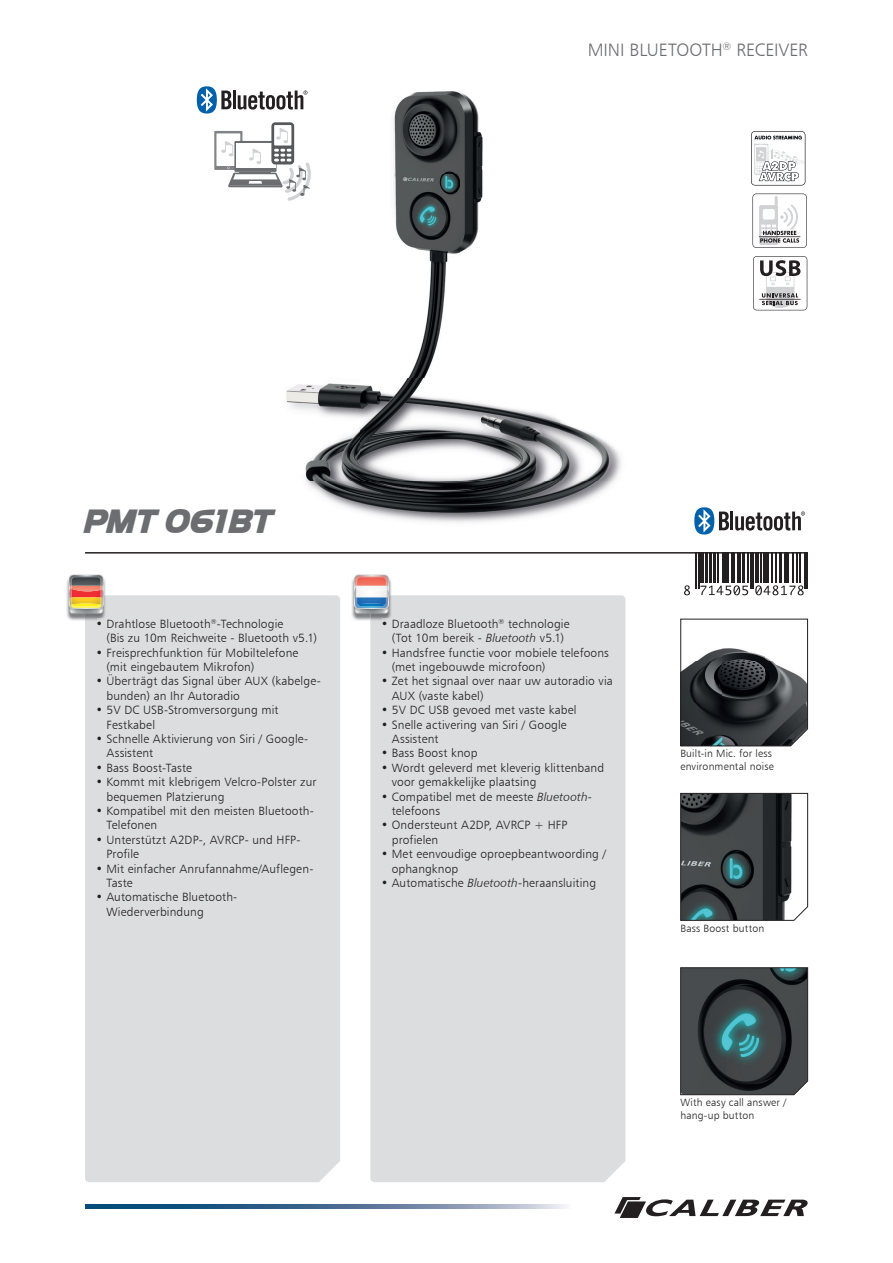
<style>
.page{position:relative;width:893px;height:1263px;background:#fff}
.page>*{position:absolute;margin:0;border:0;box-sizing:border-box;transform-origin:0 0}
.t1{font:italic 700 30px "Newtown";letter-spacing:.045em;color:#6c6d70}
.t2{font:18px "Humanist 777 BT Light B";letter-spacing:-.005em;color:#6c6d70}
.t3{font:12px/14.4px "Humanist 777 BT Light B";letter-spacing:.01em;color:#231f20}
.t4{font:10.5px/12.6px "Humanist 777 BT Light B";letter-spacing:.015em;color:#231f20}
.s1{font-family:"Humanist 777 BT Light Italic B"}
</style>
<div class="page">
<svg style="left:614px;top:1197px;width:194px;height:21px"></svg>
<svg style="left:85px;top:1204px;width:481px;height:4px;background:#53789c"></svg>
<hr style="left:85px;top:552px;width:723px;height:2px;background:#231f20">
<div style="left:85px;top:595px;width:255px;height:587px;background:#dcdddf"></div>
<div style="left:370px;top:595px;width:255px;height:587px;background:#dcdddf"></div>
<hr style="left:696px;top:552px;width:1px;height:37px;background:#231f20">
<hr style="left:698px;top:552px;width:1px;height:37px;background:#231f20">
<hr style="left:701px;top:552px;width:3px;height:31px;background:#231f20">
<hr style="left:705px;top:552px;width:3px;height:31px;background:#231f20">
<hr style="left:709px;top:552px;width:2px;height:31px;background:#231f20">
<hr style="left:714px;top:552px;width:2px;height:31px;background:#231f20">
<hr style="left:717px;top:552px;width:1px;height:31px;background:#231f20">
<hr style="left:722px;top:552px;width:2px;height:31px;background:#231f20">
<hr style="left:725px;top:552px;width:4px;height:31px;background:#231f20">
<hr style="left:731px;top:552px;width:1px;height:31px;background:#231f20">
<hr style="left:734px;top:552px;width:1px;height:31px;background:#231f20">
<hr style="left:737px;top:552px;width:4px;height:31px;background:#231f20">
<hr style="left:742px;top:552px;width:2px;height:31px;background:#231f20">
<hr style="left:748px;top:552px;width:1px;height:31px;background:#231f20">
<hr style="left:750px;top:552px;width:1px;height:37px;background:#231f20">
<hr style="left:752px;top:552px;width:2px;height:37px;background:#231f20">
<hr style="left:755px;top:552px;width:3px;height:31px;background:#231f20">
<hr style="left:761px;top:552px;width:1px;height:31px;background:#231f20">
<hr style="left:763px;top:552px;width:1px;height:31px;background:#231f20">
<hr style="left:765px;top:552px;width:4px;height:31px;background:#231f20">
<hr style="left:771px;top:552px;width:1px;height:31px;background:#231f20">
<hr style="left:775px;top:552px;width:1px;height:31px;background:#231f20">
<hr style="left:780px;top:552px;width:2px;height:31px;background:#231f20">
<hr style="left:784px;top:552px;width:3px;height:31px;background:#231f20">
<hr style="left:788px;top:552px;width:1px;height:31px;background:#231f20">
<hr style="left:793px;top:552px;width:1px;height:31px;background:#231f20">
<hr style="left:796px;top:552px;width:1px;height:31px;background:#231f20">
<hr style="left:800px;top:552px;width:1px;height:31px;background:#231f20">
<hr style="left:804px;top:552px;width:2px;height:37px;background:#231f20">
<hr style="left:807px;top:552px;width:1px;height:37px;background:#231f20">
<svg style="left:684px;top:585px;width:6px;height:10px"></svg>
<svg style="left:700px;top:585px;width:48px;height:10px"></svg>
<svg style="left:755px;top:585px;width:49px;height:10px"></svg>
<img style="left:66px;top:578px;width:40px;height:43px">
<img style="left:85px;top:595px;width:21px;height:26px">
<svg style="left:97px;top:619px;width:9px;height:2px"></svg>
<div style="left:69px;top:579px;width:34px;height:35px;background:#c9cbcc;border-radius:4px"></div>
<img style="left:69px;top:612px;width:32px;height:1px">
<svg style="left:69px;top:574px;width:35px;height:38px"></svg>
<img style="left:351px;top:578px;width:41px;height:43px">
<img style="left:370px;top:595px;width:22px;height:26px">
<svg style="left:383px;top:619px;width:9px;height:2px"></svg>
<svg style="left:354px;top:579px;width:35px;height:35px"></svg>
<svg style="left:354px;top:574px;width:35px;height:39px"></svg>
<svg style="left:680px;top:793px;width:128px;height:128px;background:#4d5355"></svg>
<svg style="left:680px;top:618px;width:128px;height:129px"></svg>
<svg style="left:680px;top:967px;width:128px;height:128px;background:#3a4649"></svg>
<img style="left:196px;top:90px;width:564px;height:441px">
<svg style="left:752px;top:194px;width:55px;height:54px"></svg>
<svg style="left:751px;top:131px;width:54px;height:54px"></svg>
<svg style="left:753px;top:256px;width:54px;height:54px"></svg>
<hr style="left:759px;top:299px;width:42px;height:1px;background:#231f20">
<hr style="left:730px;top:511px;width:3px;height:19px;background:#231f20">
<svg style="left:694px;top:507px;width:35px;height:27px"></svg>
<svg style="left:735px;top:511px;width:70px;height:19px"></svg>
<div style="left:214px;top:131px;width:28px;height:39px;background:#808285"></div>
<div style="left:216px;top:133px;width:24px;height:33px;background:#fff"></div>
<svg style="left:221px;top:122px;width:91px;height:79px"></svg>
<hr style="left:233px;top:91px;width:3px;height:18px;background:#231f20">
<svg style="left:197px;top:86px;width:35px;height:27px"></svg>
<svg style="left:238px;top:91px;width:70px;height:19px"></svg>
<h2 class="t2" style="left:588px;top:39px;width:222px">MINI BLUETOOTH<sup>®</sup> RECEIVER</h2>
<h1 class="t1" style="left:85px;top:502px;width:189px">PMT 061BT</h1>
<p class="t3" style="left:106px;top:616px;width:212px;text-indent:-11px">• Drahtlose Bluetooth<sup>®</sup>-Technologie<br>(Bis zu 10m Reichweite - Bluetooth v5.1)</p>
<p class="t3" style="left:106px;top:645px;width:193px;text-indent:-11px">• Freisprechfunktion für Mobiltelefone (mit eingebautem Mikrofon)</p>
<p class="t3" style="left:106px;top:674px;width:216px;text-indent:-11px">• Überträgt das Signal über AUX (kabelge&shy;bunden) an Ihr Autoradio</p>
<p class="t3" style="left:106px;top:703px;width:174px;text-indent:-11px">• 5V DC USB-Stromversorgung mit<br>Festkabel</p>
<p class="t3" style="left:106px;top:731px;width:203px;text-indent:-11px">• Schnelle Aktivierung von Siri / Google-<br>Assistent</p>
<p class="t3" style="left:96px;top:760px;width:98px">• Bass Boost-Taste</p>
<p class="t3" style="left:106px;top:775px;width:211px;text-indent:-11px">• Kommt mit klebrigem Velcro-Polster zur bequemen Platzierung</p>
<p class="t3" style="left:106px;top:803px;width:209px;text-indent:-11px">• Kompatibel mit den meisten Bluetooth-<br>Telefonen</p>
<p class="t3" style="left:106px;top:832px;width:195px;text-indent:-11px">• Unterstützt A2DP-, AVRCP- und HFP-<br>Profile</p>
<p class="t3" style="left:106px;top:861px;width:208px;text-indent:-11px">• Mit einfacher Anrufannahme/Auflegen-<br>Taste</p>
<p class="t3" style="left:106px;top:890px;width:132px;text-indent:-11px">• Automatische Bluetooth-<br>Wiederverbindung</p>
<p class="t3" style="left:381px;top:616px;width:190px;text-align:center">• Draadloze Bluetooth<sup>®</sup> technologie (Tot 10m bereik - <span class="s1">Bluetooth</span> v5.1)</p>
<p class="t3" style="left:392px;top:645px;width:219px;text-indent:-11px">• Handsfree functie voor mobiele telefoons (met ingebouwde microfoon)</p>
<p class="t3" style="left:392px;top:674px;width:223px;text-indent:-11px">• Zet het signaal over naar uw autoradio via<br>AUX (vaste kabel)</p>
<p class="t3" style="left:381px;top:703px;width:197px">• 5V DC USB gevoed met vaste kabel</p>
<p class="t3" style="left:392px;top:717px;width:176px;text-indent:-11px">• Snelle activering van Siri / Google<br>Assistent</p>
<p class="t3" style="left:381px;top:746px;width:98px">• Bass Boost knop</p>
<p class="t3" style="left:392px;top:760px;width:214px;text-indent:-11px">• Wordt geleverd met kleverig klittenband voor gemakkelijke plaatsing</p>
<p class="t3" style="left:392px;top:789px;width:202px;text-indent:-11px">• Compatibel met de meeste <span class="s1">Bluetooth&shy;</span>telefoons</p>
<p class="t3" style="left:392px;top:818px;width:177px;text-indent:-11px">• Ondersteunt A2DP, AVRCP + HFP profielen</p>
<p class="t3" style="left:392px;top:847px;width:216px;text-indent:-11px">• Met eenvoudige oproepbeantwoording / ophangknop</p>
<p class="t3" style="left:381px;top:875px;width:217px">• Automatische <span class="s1">Bluetooth</span>-heraansluiting</p>
<p class="t4" style="left:680px;top:747px;width:95px">Built-in Mic. for less environmental noise</p>
<p class="t4" style="left:680px;top:922px;width:85px">Bass Boost button</p>
<p class="t4" style="left:680px;top:1096px;width:107px">With easy call answer / hang-up button</p>
</div>
